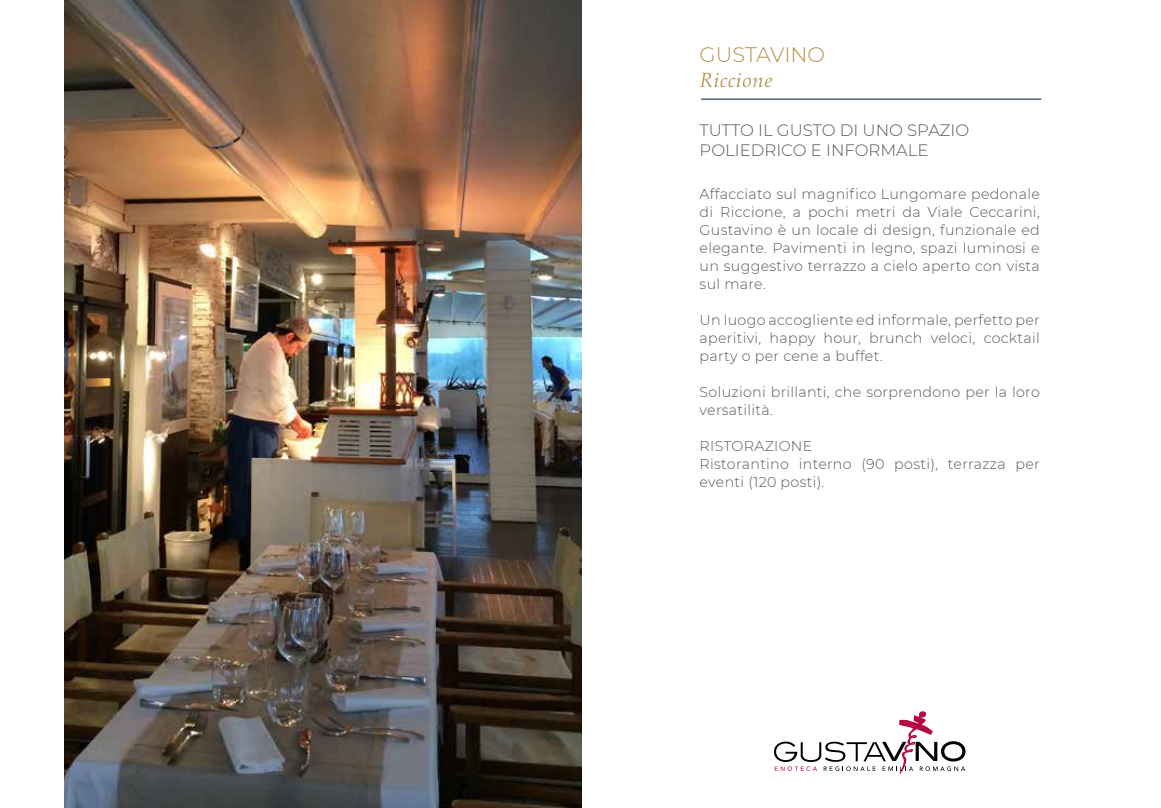
<style>
.page{position:relative;width:1161px;height:808px;background:#fff}
.page>*{position:absolute;margin:0;border:0;box-sizing:border-box;transform-origin:0 0}
.t1{font:300 21px "Montserrat";letter-spacing:-.005em;color:#b4934a}
.t2{font:italic 21px "Aldus";color:#b4934a}
.t3{font:300 16.5px/19.8px "Montserrat";color:#58585a}
.t4{font:300 14.25px/18px "Montserrat";letter-spacing:.02em;color:#58585a;text-align:justify}
</style>
<div class="page">
<img style="left:65px;top:0;width:517px;height:808px">
<hr style="left:701px;top:99px;width:340px;height:1px;background:#001335">
<svg style="left:774px;top:711px;width:191px;height:63px"></svg>
<h1 class="t1" style="left:700px;top:40px;width:127px">GUSTAVINO</h1>
<h1 class="t2" style="left:700px;top:68px;width:75px">Riccione</h1>
<p class="t3" style="left:700px;top:120px;width:271px">TUTTO IL GUSTO DI UNO SPAZIO<br>POLIEDRICO E INFORMALE</p>
<p class="t4" style="left:700px;top:185px;width:342px">Affacciato sul magnifico Lungomare pedonale di Riccione, a pochi metri da Viale Ceccarini, Gustavino è un locale di design, funzionale ed elegante. Pavimenti in legno, spazi luminosi e un suggestivo terrazzo a cielo aperto con vista sul mare.</p>
<p class="t4" style="left:700px;top:311px;width:342px">Un luogo accogliente ed informale, perfetto per aperitivi, happy hour, brunch veloci, cocktail party o per cene a buffet.</p>
<p class="t4" style="left:700px;top:383px;width:342px">Soluzioni brillanti, che sorprendono per la loro versatilità.</p>
<p class="t4" style="left:700px;top:437px;width:342px;text-align:left">RISTORAZIONE<br>Ristorantino interno (90 posti), terrazza per eventi (120 posti).</p>
</div>
